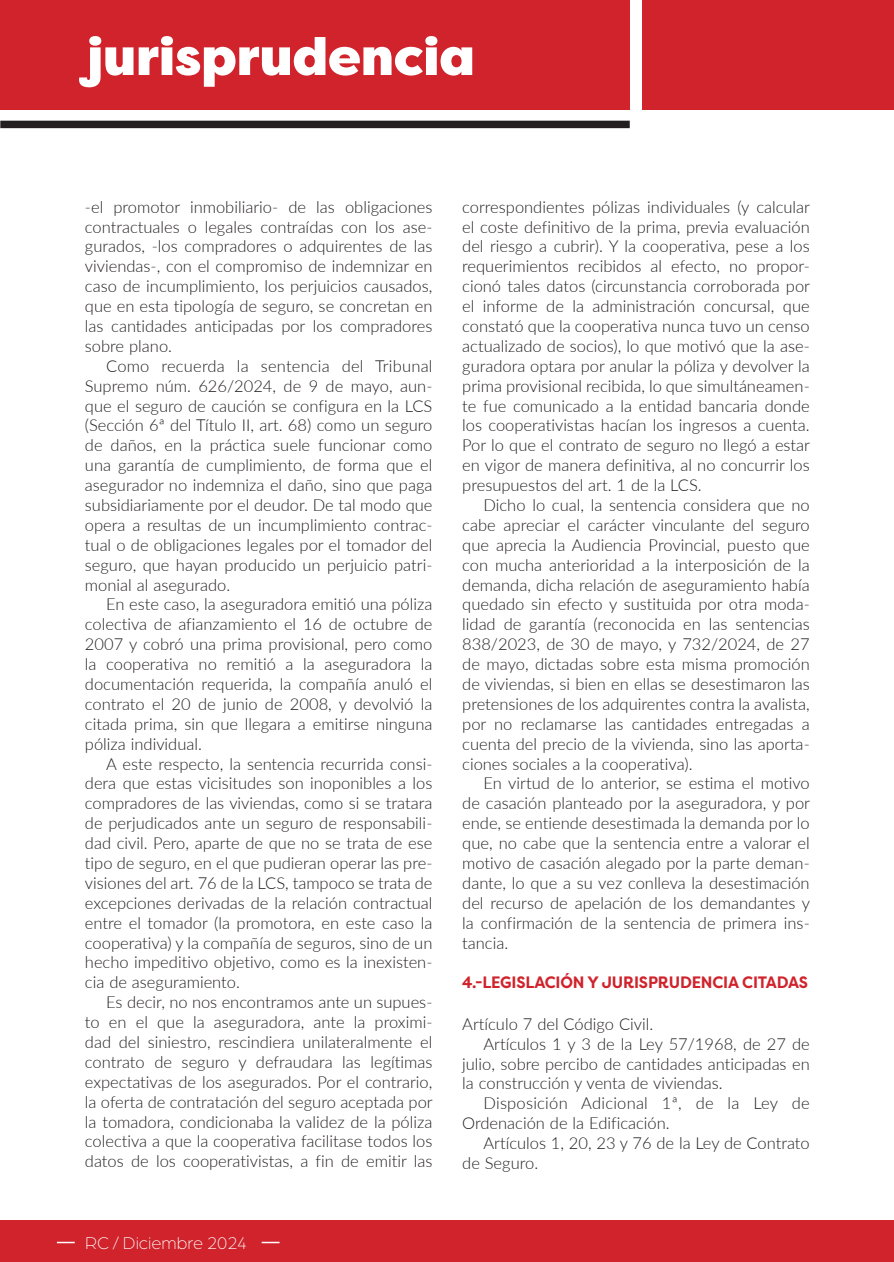
<style>
.page{position:relative;width:894px;height:1262px;background:#fff}
.page>*{position:absolute;margin:0;border:0;box-sizing:border-box;transform-origin:0 0}
.t1{font:52.5px "Sybarite Large";color:#fff}
.t2{font:300 18px "Arboria";color:#fff}
.t3{font:300 16.5px/20px "Lato";color:#231f20;text-align:justify}
.t4{font:700 16.5px "Filson Pro";letter-spacing:-.01em;color:#d0232c;scale:.95 1}
</style>
<div class="page">
<div style="left:0;top:0;width:629px;height:110px;background:#d0232c"></div>
<div style="left:0;top:121px;width:629px;height:7px;background:#231f20"></div>
<div style="left:642px;top:0;width:251px;height:110px;background:#d0232c"></div>
<div style="left:0;top:1219px;width:893px;height:43px;background:#d0232c"></div>
<hr style="left:893px;top:1219px;width:1px;height:43px;background:#d0232c">
<svg style="left:57px;top:1241px;width:18px;height:2px"></svg>
<svg style="left:262px;top:1241px;width:17px;height:2px"></svg>
<h1 class="t1" style="left:85px;top:22px;width:366px">jurisprudencia</h1>
<p class="t3" style="left:85px;top:196px;width:349px">-el promotor inmobiliario- de las obligaciones contractuales o legales contraídas con los ase&shy;gurados, -los compradores o adquirentes de las viviendas-, con el compromiso de indemnizar en caso de incumplimiento, los perjuicios causados, que en esta tipología de seguro, se concretan en las cantidades anticipadas por los compradores sobre plano.</p>
<p class="t3" style="left:85px;top:355px;width:349px;text-indent:21px">Como recuerda la sentencia del Tribunal Supremo núm. 626/2024, de 9 de mayo, aun&shy;que el seguro de caución se configura en la LCS (Sección 6ª del Título II, art. 68) como un seguro de daños, en la práctica suele funcionar como una garantía de cumplimiento, de forma que el asegurador no indemniza el daño, sino que paga subsidiariamente por el deudor. De tal modo que opera a resultas de un incumplimiento contrac&shy;tual o de obligaciones legales por el tomador del seguro, que hayan producido un perjuicio patri&shy;monial al asegurado.</p>
<p class="t3" style="left:85px;top:594px;width:349px;text-indent:21px">En este caso, la aseguradora emitió una póliza colectiva de afianzamiento el 16 de octubre de 2007 y cobró una prima provisional, pero como la cooperativa no remitió a la aseguradora la documentación requerida, la compañía anuló el contrato el 20 de junio de 2008, y devolvió la citada prima, sin que llegara a emitirse ninguna póliza individual.</p>
<p class="t3" style="left:85px;top:753px;width:349px;text-indent:21px">A este respecto, la sentencia recurrida consi&shy;dera que estas vicisitudes son inoponibles a los compradores de las viviendas, como si se tratara de perjudicados ante un seguro de responsabili&shy;dad civil. Pero, aparte de que no se trata de ese tipo de seguro, en el que pudieran operar las pre&shy;visiones del art. 76 de la LCS, tampoco se trata de excepciones derivadas de la relación contractual entre el tomador (la promotora, en este caso la cooperativa) y la compañía de seguros, sino de un hecho impeditivo objetivo, como es la inexisten&shy;cia de aseguramiento.</p>
<p class="t3" style="left:85px;top:991px;width:349px;text-indent:21px">Es decir, no nos encontramos ante un supues&shy;to en el que la aseguradora, ante la proximi&shy;dad del siniestro, rescindiera unilateralmente el contrato de seguro y defraudara las legítimas expectativas de los asegurados. Por el contrario, la oferta de contratación del seguro aceptada por la tomadora, condicionaba la validez de la póliza colectiva a que la cooperativa facilitase todos los datos de los cooperativistas, a fin de emitir las</p>
<p class="t2" style="left:85px;top:1232px;width:163px">RC / Diciembre 2024</p>
<p class="t3" style="left:462px;top:196px;width:349px">correspondientes pólizas individuales (y calcular el coste definitivo de la prima, previa evaluación del riesgo a cubrir). Y la cooperativa, pese a los requerimientos recibidos al efecto, no propor&shy;cionó tales datos (circunstancia corroborada por el informe de la administración concursal, que constató que la cooperativa nunca tuvo un censo actualizado de socios), lo que motivó que la ase&shy;guradora optara por anular la póliza y devolver la prima provisional recibida, lo que simultáneamen&shy;te fue comunicado a la entidad bancaria donde los cooperativistas hacían los ingresos a cuenta.<br>Por lo que el contrato de seguro no llegó a estar en vigor de manera definitiva, al no concurrir los presupuestos del art. 1 de la LCS.</p>
<p class="t3" style="left:462px;top:494px;width:349px;text-indent:21px">Dicho lo cual, la sentencia considera que no cabe apreciar el carácter vinculante del seguro que aprecia la Audiencia Provincial, puesto que con mucha anterioridad a la interposición de la demanda, dicha relación de aseguramiento había quedado sin efecto y sustituida por otra moda&shy;lidad de garantía (reconocida en las sentencias 838/2023, de 30 de mayo, y 732/2024, de 27 de mayo, dictadas sobre esta misma promoción de viviendas, si bien en ellas se desestimaron las pretensiones de los adquirentes contra la avalista, por no reclamarse las cantidades entregadas a cuenta del precio de la vivienda, sino las aporta&shy;ciones sociales a la cooperativa).</p>
<p class="t3" style="left:462px;top:773px;width:349px;text-indent:21px">En virtud de lo anterior, se estima el motivo de casación planteado por la aseguradora, y por ende, se entiende desestimada la demanda por lo que, no cabe que la sentencia entre a valorar el motivo de casación alegado por la parte deman&shy;dante, lo que a su vez conlleva la desestimación del recurso de apelación de los demandantes y la confirmación de la sentencia de primera ins&shy;tancia.</p>
<p class="t4" style="left:462px;top:972px;width:365px">4.-LEGISLACIÓN Y JURISPRUDENCIA CITADAS</p>
<p class="t3" style="left:462px;top:1013px;width:192px">Artículo 7 del Código Civil.</p>
<p class="t3" style="left:462px;top:1033px;width:349px;text-indent:21px">Artículos 1 y 3 de la Ley 57/1968, de 27 de julio, sobre percibo de cantidades anticipadas en la construcción y venta de viviendas.</p>
<p class="t3" style="left:462px;top:1093px;width:349px;text-indent:21px">Disposición Adicional 1ª, de la Ley de<br>Ordenación de la Edificación.</p>
<p class="t3" style="left:462px;top:1132px;width:349px;text-indent:21px">Artículos 1, 20, 23 y 76 de la Ley de Contrato de Seguro.</p>
</div>
